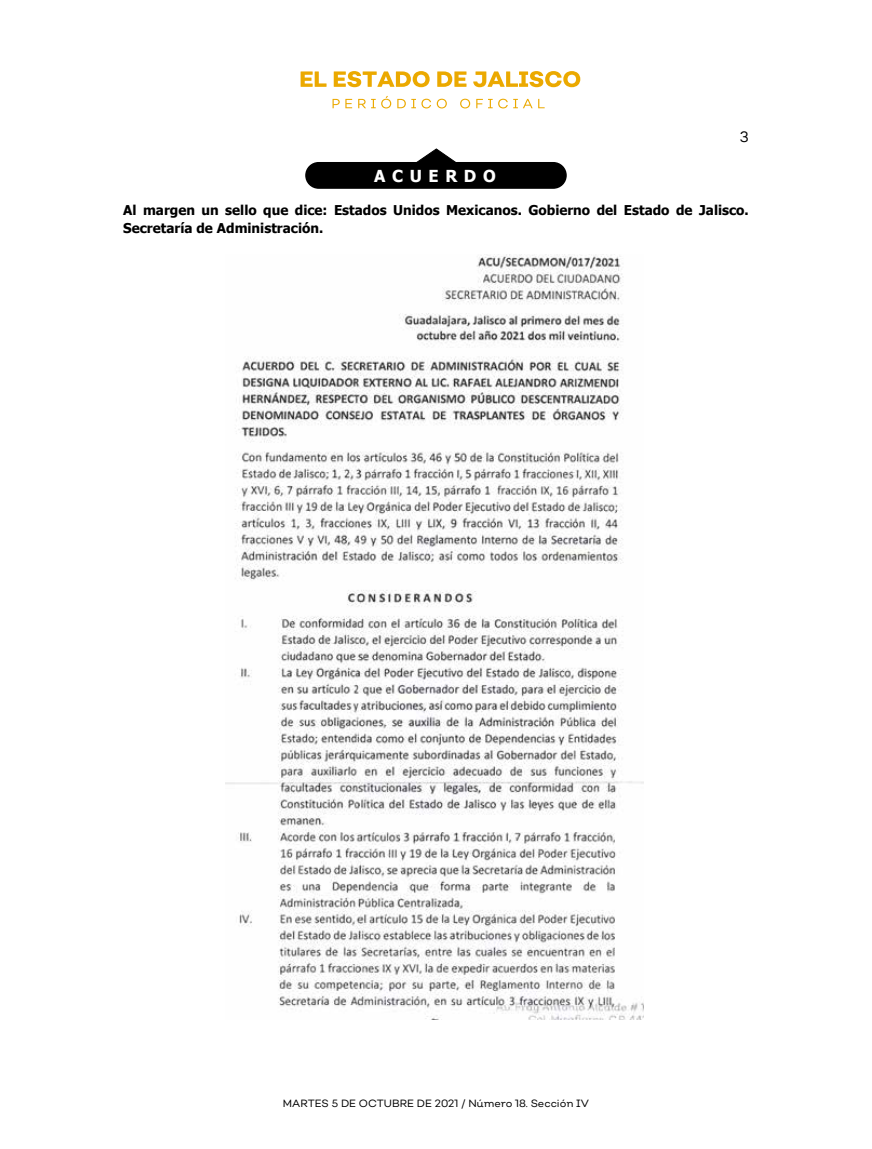
<style>
.page{position:relative;width:872px;height:1149px;background:#fff}
.page>*{position:absolute;margin:0;border:0;box-sizing:border-box;transform-origin:0 0}
.t1{font:28.05px "Bookman Old Style";letter-spacing:-.155em;color:#000}
.t2{font:16.8px "Tahoma";color:#000}
.t3{font:700 16.5px "Tahoma";letter-spacing:.4em;color:#fff}
.t4{font:15px "Nutmeg Headline";color:#000}
.t5{font:700 13.5px/17.9px "Tahoma";color:#000}
.t6{font:10.5px "Nutmeg";color:#000}
.s1{font-family:"Tahoma";font-size:25.8px}
</style>
<div class="page">
<svg style="left:300px;top:71px;width:26px;height:16px"></svg>
<svg style="left:334px;top:71px;width:95px;height:16px"></svg>
<svg style="left:437px;top:71px;width:29px;height:16px"></svg>
<svg style="left:473px;top:71px;width:107px;height:16px"></svg>
<svg style="left:332px;top:99px;width:20px;height:9px"></svg>
<svg style="left:358px;top:96px;width:33px;height:12px"></svg>
<svg style="left:397px;top:99px;width:34px;height:9px"></svg>
<svg style="left:437px;top:99px;width:10px;height:9px"></svg>
<svg style="left:460px;top:99px;width:10px;height:9px"></svg>
<svg style="left:476px;top:99px;width:16px;height:9px"></svg>
<svg style="left:498px;top:99px;width:34px;height:9px"></svg>
<svg style="left:538px;top:99px;width:6px;height:9px"></svg>
<div style="left:306px;top:163px;width:260px;height:25px;background:#000;border-radius:13px"></div>
<div style="left:305px;top:162px;width:262px;height:27px;border:1px solid #000;border-radius:13px"></div>
<svg style="left:415px;top:148px;width:43px;height:15px"></svg>
<img style="left:225px;top:254px;width:419px;height:764px">
<p class="t4" style="left:740px;top:127px;width:10px">3</p>
<p class="t3" style="left:374px;top:164px;width:123px">ACUERDO</p>
<p class="t5" style="left:123px;top:200px;width:627px">Al margen un sello que dice: Estados Unidos Mexicanos. Gobierno del Estado de Jalisco.<br>Secretaría de Administración.</p>
<h1 class="t1" style="left:197px;top:192px;width:254px">Afcr-íeé. <span class="s1">5 M O&amp;obte</span></h1>
<p class="t2" style="left:204px;top:223px;width:61px">JCK'XO</p>
<p class="t6" style="left:283px;top:1096px;width:308px">MARTES 5 DE OCTUBRE DE 2021 / Número 18. Sección IV</p>
</div>
